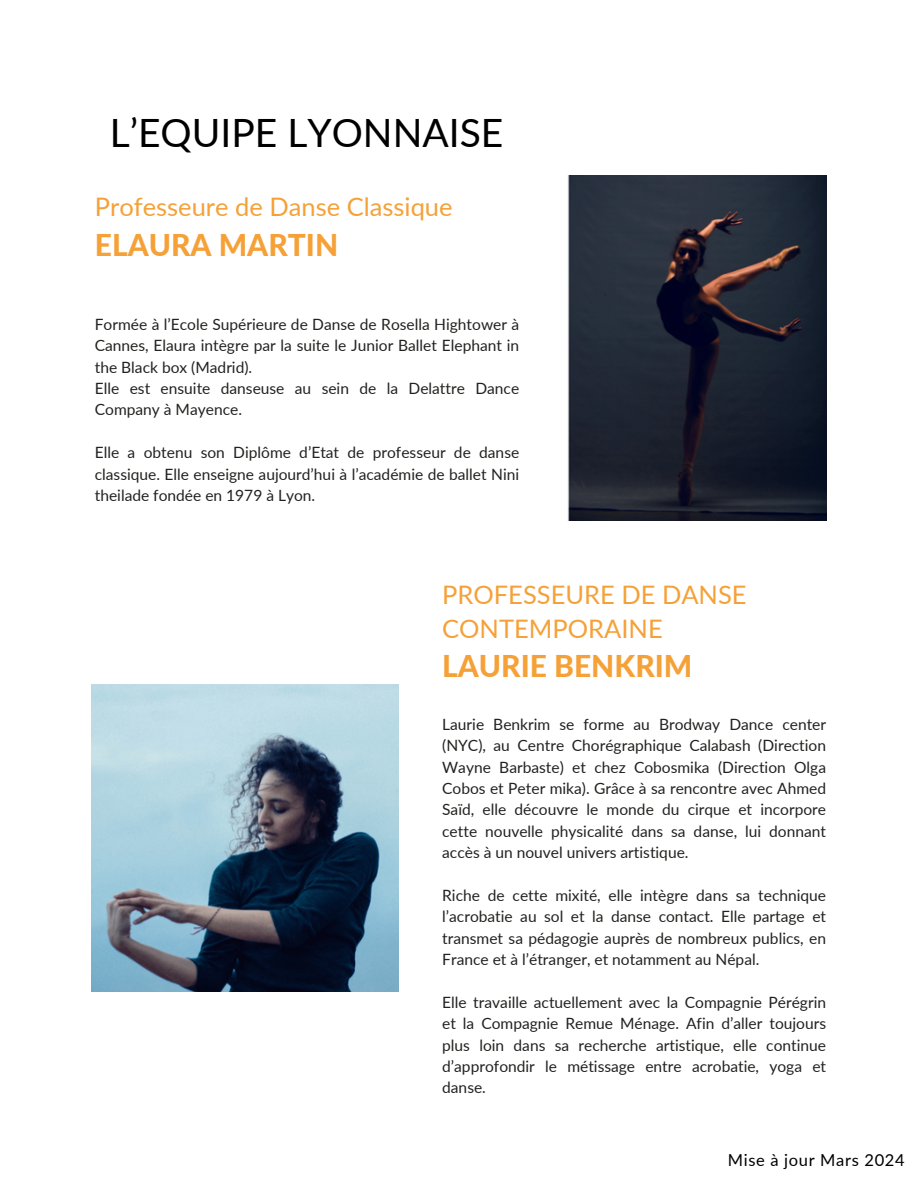
<style>
.page{position:relative;width:918px;height:1188px;background:#fff}
.page>*{position:absolute;margin:0;border:0;box-sizing:border-box;transform-origin:0 0}
.t1{font:39px "Lato";color:#000}
.t2{font:800 30px "Lato";color:#f5a138}
.t3{font:25.5px/33.8px "Lato";color:#f5a138}
.t4{font:16.5px "Lato";letter-spacing:.04em;color:#000}
.t5{font:15.6px/21.3px "Lato";color:#222220;text-align:justify}
</style>
<div class="page">
<img style="left:92px;top:685px;width:307px;height:307px">
<img style="left:568px;top:176px;width:259px;height:345px">
<p class="t1" style="left:110px;top:108px;width:395px">L’EQUIPE LYONNAISE</p>
<p class="t3" style="left:95px;top:190px;width:359px">Professeure de Danse Classique</p>
<p class="t2" style="left:95px;top:226px;width:245px">ELAURA MARTIN</p>
<p class="t5" style="left:95px;top:313px;width:426px">Formée à l’Ecole Supérieure de Danse de Rosella Hightower à Cannes, Elaura intègre par la suite le Junior Ballet Elephant in the Black box (Madrid).</p>
<p class="t5" style="left:95px;top:377px;width:426px">Elle est ensuite danseuse au sein de la Delattre Dance<br>Company à Mayence.</p>
<p class="t5" style="left:95px;top:442px;width:426px">Elle a obtenu son Diplôme d’Etat de professeur de danse classique. Elle enseigne aujourd’hui à l’académie de ballet Nini theilade fondée en 1979 à Lyon.</p>
<h2 class="t3" style="left:442px;top:577px;width:306px">PROFESSEURE DE DANSE<br>CONTEMPORAINE</h2>
<h2 class="t2" style="left:442px;top:647px;width:252px">LAURIE BENKRIM</h2>
<p class="t5" style="left:442px;top:713px;width:385px">Laurie Benkrim se forme au Brodway Dance center (NYC), au Centre Chorégraphique Calabash (Direction Wayne Barbaste) et chez Cobosmika (Direction Olga Cobos et Peter mika). Grâce à sa rencontre avec Ahmed Saïd, elle découvre le monde du cirque et incorpore cette nouvelle physicalité dans sa danse, lui donnant accès à un nouvel univers artistique.</p>
<p class="t5" style="left:442px;top:884px;width:385px">Riche de cette mixité, elle intègre dans sa technique l’acrobatie au sol et la danse contact. Elle partage et transmet sa pédagogie auprès de nombreux publics, en France et à l’étranger, et notamment au Népal.</p>
<p class="t5" style="left:442px;top:991px;width:385px">Elle travaille actuellement avec la Compagnie Pérégrin et la Compagnie Remue Ménage. Afin d’aller toujours plus loin dans sa recherche artistique, elle continue d’approfondir le métissage entre acrobatie, yoga et danse.</p>
<p class="t4" style="left:728px;top:1150px;width:178px">Mise à jour Mars 2024</p>
</div>
